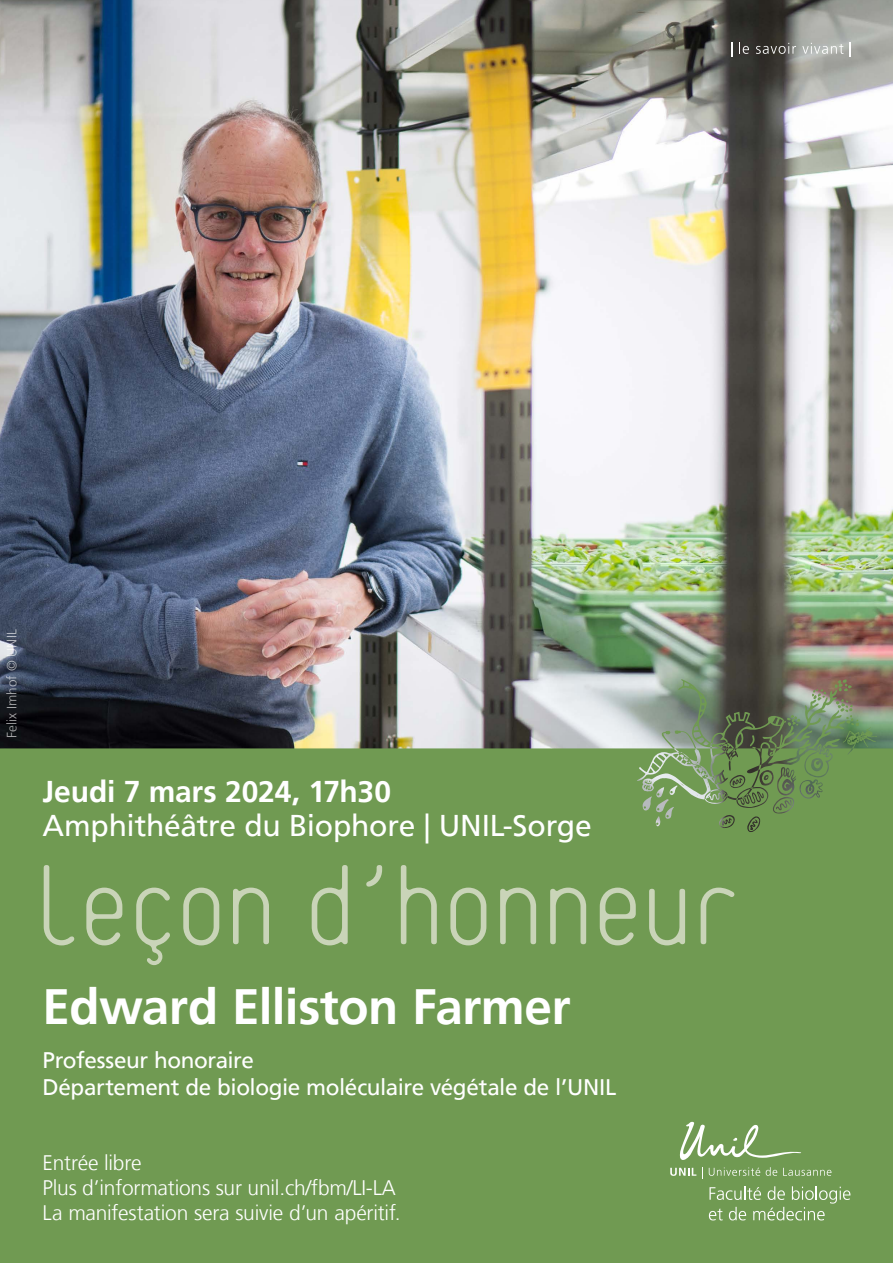
<style>
.page{position:relative;width:893px;height:1263px;background:#fff}
.page>*{position:absolute;margin:0;border:0;box-sizing:border-box;transform-origin:0 0}
.t1{font:100 120px "Platelet";letter-spacing:-.05em;color:#c9d4b8}
.t2{font:700 49.5px "Frutiger LT Std";letter-spacing:-.01em;color:#fff}
.t3{font:30px "Frutiger LT Std";letter-spacing:-.01em;color:#fff}
.t4{font:700 30px "Frutiger LT Std";letter-spacing:-.01em;color:#fff}
.t5{font:22.5px/27px "Frutiger LT Std";letter-spacing:-.02em;color:#fff}
.t6{font:300 21px/25.2px "Frutiger LT Std";letter-spacing:-.01em;color:#fff}
.t7{font:300 13.5px "Frutiger LT Std";letter-spacing:.01em;color:#fff}
</style>
<div class="page">
<img style="left:0;top:0;width:893px;height:679px">
<svg style="left:0;top:679px;width:893px;height:584px;background:#6f9555"></svg>
<svg style="left:731px;top:43px;width:1px;height:14px"></svg>
<svg style="left:739px;top:43px;width:10px;height:11px"></svg>
<svg style="left:756px;top:43px;width:40px;height:11px"></svg>
<svg style="left:802px;top:43px;width:41px;height:11px"></svg>
<svg style="left:849px;top:43px;width:1px;height:14px"></svg>
<svg style="left:709px;top:1186px;width:141px;height:34px;background:#86aa6d"></svg>
<svg style="left:680px;top:1122px;width:122px;height:39px;background:#87aa6e"></svg>
<svg style="left:670px;top:1168px;width:26px;height:8px"></svg>
<svg style="left:709px;top:1167px;width:51px;height:9px"></svg>
<svg style="left:766px;top:1167px;width:11px;height:9px"></svg>
<svg style="left:783px;top:1168px;width:48px;height:8px"></svg>
<p class="t7" style="left:4px;top:738px;width:110px;rotate:-90deg">Felix Imhof © UNIL</p>
<h3 class="t4" style="left:43px;top:774px;width:350px">Jeudi 7 mars 2024, 17h30</h3>
<h3 class="t3" style="left:43px;top:808px;width:551px">Amphithéâtre du Biophore | UNIL-Sorge</h3>
<h1 class="t1" style="left:29px;top:861px;width:716px">leçon d’honneur</h1>
<h2 class="t2" style="left:43px;top:977px;width:530px">Edward Elliston Farmer</h2>
<p class="t5" style="left:43px;top:1046px;width:575px">Professeur honoraire<br>Département de biologie moléculaire végétale de l’UNIL</p>
<p class="t6" style="left:43px;top:1150px;width:360px">Entrée libre<br>Plus d’informations sur unil.ch/fbm/LI-LA<br>La manifestation sera suivie d’un apéritif.</p>
</div>
